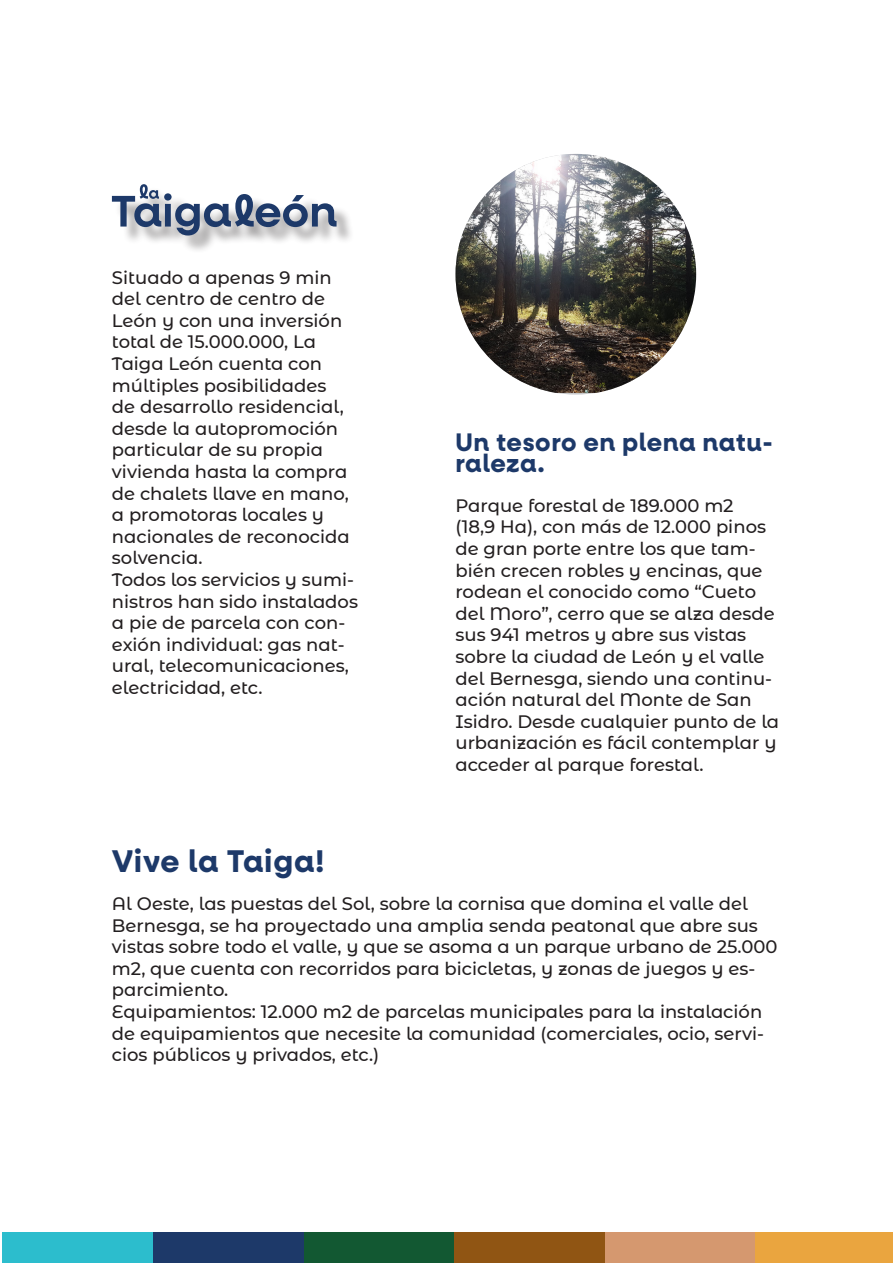
<style>
.page{position:relative;width:893px;height:1263px;background:#fff}
.page>*{position:absolute;margin:0;border:0;box-sizing:border-box;transform-origin:0 0}
.t1{font:700 31.5px "Neulis Alt";letter-spacing:.025em;color:#1d3969}
.t2{font:700 25.5px/21px "Neulis Alt";letter-spacing:.025em;color:#1d3969}
.t3{font:500 18px/21.6px "Montserrat Alternates";color:#231f20}
</style>
<div class="page">
<img style="left:455px;top:154px;width:241px;height:239px">
<div style="left:115px;top:187px;width:240px;height:67px;background:#231f20;opacity:.43"></div>
<svg style="left:112px;top:184px;width:225px;height:51px"></svg>
<div style="left:454px;top:1233px;width:151px;height:30px;background:#905513"></div>
<div style="left:2px;top:1233px;width:151px;height:30px;background:#2cbdcd"></div>
<div style="left:605px;top:1233px;width:151px;height:30px;background:#d5986f"></div>
<div style="left:304px;top:1233px;width:150px;height:30px;background:#125832"></div>
<div style="left:756px;top:1233px;width:137px;height:30px;background:#eaa53f"></div>
<div style="left:153px;top:1233px;width:151px;height:30px;background:#1d3969"></div>
<p class="t3" style="left:112px;top:266px;width:239px">Situado a apenas 9 min del centro de centro de<br>León y con una inversión total de 15.000.000, La<br>Taiga León cuenta con múltiples posibilidades de desarrollo residencial, desde la autopromoción particular de su propia vivienda hasta la compra de chalets llave en mano, a promotoras locales y nacionales de reconocida solvencia.</p>
<p class="t3" style="left:112px;top:568px;width:248px">Todos los servicios y sumi&shy;nistros han sido instalados a pie de parcela con con&shy;exión individual: gas nat&shy;ural, telecomunicaciones, electricidad, etc.</p>
<p class="t1" style="left:112px;top:842px;width:214px">Vive la Taiga!</p>
<p class="t2" style="left:455px;top:432px;width:319px">Un tesoro en plena natu&shy;raleza.</p>
<p class="t3" style="left:455px;top:494px;width:325px">Parque forestal de 189.000 m2<br>(18,9 Ha), con más de 12.000 pinos de gran porte entre los que tam&shy;bién crecen robles y encinas, que rodean el conocido como “Cueto del Moro”, cerro que se alza desde sus 941 metros y abre sus vistas sobre la ciudad de León y el valle del Bernesga, siendo una continu&shy;ación natural del Monte de San<br>Isidro. Desde cualquier punto de la urbanización es fácil contemplar y acceder al parque forestal.</p>
<p class="t3" style="left:112px;top:892px;width:667px">Al Oeste, las puestas del Sol, sobre la cornisa que domina el valle del Bernesga, se ha proyectado una amplia senda peatonal que abre sus vistas sobre todo el valle, y que se asoma a un parque urbano de 25.000 m2, que cuenta con recorridos para bicicletas, y zonas de juegos y es&shy;parcimiento.</p>
<p class="t3" style="left:112px;top:1000px;width:654px;text-align:justify">Equipamientos: 12.000 m2 de parcelas municipales para la instalación de equipamientos que necesite la comunidad (comerciales, ocio, servi&shy;cios públicos y privados, etc.)</p>
</div>
